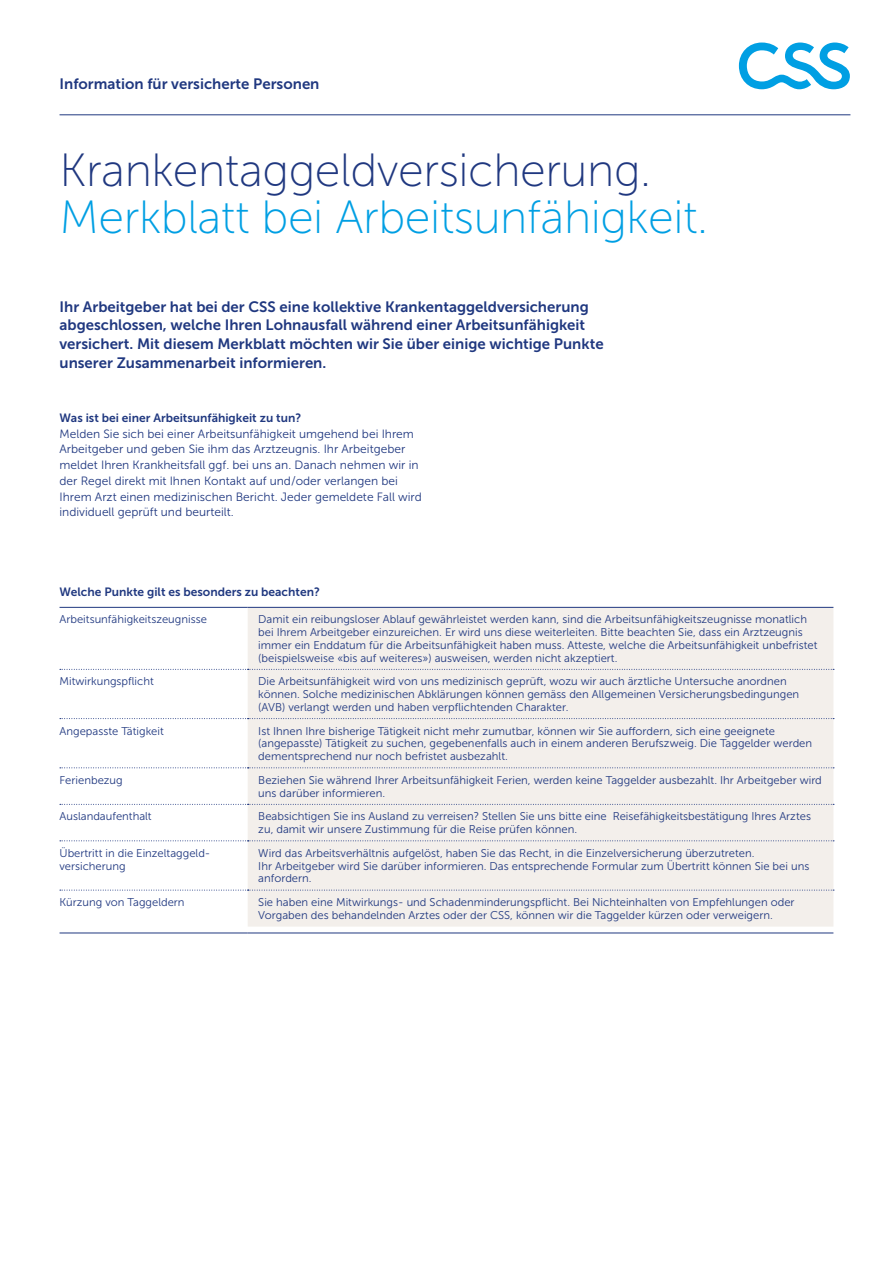
<style>
.page{position:relative;width:893px;height:1263px;background:#fff}
.page>*{position:absolute;margin:0;border:0;box-sizing:border-box;transform-origin:0 0}
.Headline_31pt{font:46.5px/47.2px "Museo Sans 100";letter-spacing:-.01em;color:#009fe3}
.Leadtext_klein_10pt{font:15px/18.8px "Museo Sans 700";color:#203880}
.Fliesstext_10pt{font:15px "Museo Sans 700";color:#203880}
.Fliesstext_klein_8pt{font:12px/15.8px "Museo Sans 300";color:#203880}
.Untertitel_8pt_direk{font:12px "Museo Sans 700";color:#203880}
.Tabelle_Kopfzeile_8p{font:12px "Museo Sans 700";color:#203880}
.Tabelle_Text_7_5pt{font:11.25px/12.8px "Museo Sans 300";color:#203880}
.s1{color:#203880}
</style>
<div class="page">
<svg style="left:739px;top:43px;width:111px;height:46px"></svg>
<hr style="left:60px;top:114px;width:790px;height:1px;background:#203880">
<div style="left:248px;top:608px;width:585px;height:318px;background:#f3efeb"></div>
<svg style="left:60px;top:669px;width:774px;height:1px"></svg>
<svg style="left:60px;top:718px;width:774px;height:1px"></svg>
<svg style="left:60px;top:767px;width:774px;height:1px"></svg>
<svg style="left:60px;top:804px;width:774px;height:1px"></svg>
<svg style="left:60px;top:840px;width:774px;height:1px"></svg>
<svg style="left:60px;top:890px;width:774px;height:1px"></svg>
<hr style="left:60px;top:932px;width:188px;height:1px;background:#203880">
<hr style="left:248px;top:932px;width:585px;height:1px;background:#203880">
<hr style="left:60px;top:607px;width:188px;height:1px;background:#203880">
<hr style="left:248px;top:607px;width:585px;height:1px;background:#203880">
<p class="Fliesstext_10pt" style="left:60px;top:76px;width:261px">Information für versicherte Personen</p>
<p class="Headline_31pt" style="left:60px;top:146px;width:650px"><span class="s1">Krankentaggeldversicherung.<br></span>Merkblatt bei Arbeitsunfähigkeit.</p>
<p class="Leadtext_klein_10pt" style="left:60px;top:297px;width:546px">Ihr Arbeitgeber hat bei der CSS eine kollektive Krankentaggeldversicherung abgeschlossen, welche Ihren Lohnausfall während einer Arbeitsunfähigkeit versichert. Mit diesem Merkblatt möchten wir Sie über einige wichtige Punkte unserer Zusammenarbeit informieren.</p>
<p class="Untertitel_8pt_direk" style="left:60px;top:411px;width:243px">Was ist bei einer Arbeitsunfähigkeit zu tun?</p>
<p class="Fliesstext_klein_8pt" style="left:60px;top:426px;width:364px">Melden Sie sich bei einer Arbeitsunfähigkeit umgehend bei Ihrem Arbeitgeber und geben Sie ihm das Arztzeugnis. Ihr Arbeitgeber meldet Ihren Krankheitsfall ggf. bei uns an. Danach nehmen wir in der Regel direkt mit Ihnen Kontakt auf und/oder verlangen bei Ihrem Arzt einen medizinischen Bericht. Jeder gemeldete Fall wird individuell geprüft und beurteilt.</p>
<p class="Tabelle_Kopfzeile_8p" style="left:60px;top:585px;width:262px">Welche Punkte gilt es besonders zu beachten?</p>
<p class="Tabelle_Text_7_5pt" style="left:60px;top:613px;width:149px">Arbeitsunfähigkeitszeugnisse</p>
<p class="Tabelle_Text_7_5pt" style="left:258px;top:613px;width:561px">Damit ein reibungsloser Ablauf gewährleistet werden kann, sind die Arbeitsunfähigkeitszeugnisse monatlich bei Ihrem Arbeitgeber einzureichen. Er wird uns diese weiterleiten. Bitte beachten Sie, dass ein Arztzeugnis immer ein Enddatum für die Arbeitsunfähigkeit haben muss. Atteste, welche die Arbeitsunfähigkeit unbefristet (beispielsweise «bis auf weiteres») ausweisen, werden nicht akzeptiert.</p>
<p class="Tabelle_Text_7_5pt" style="left:60px;top:675px;width:96px">Mitwirkungspflicht</p>
<p class="Tabelle_Text_7_5pt" style="left:258px;top:675px;width:542px">Die Arbeitsunfähigkeit wird von uns medizinisch geprüft, wozu wir auch ärztliche Untersuche anordnen können. Solche medizinischen Abklärungen können gemäss den Allgemeinen Versicherungsbedingungen (AVB) verlangt werden und haben verpflichtenden Charakter.</p>
<p class="Tabelle_Text_7_5pt" style="left:60px;top:724px;width:106px">Angepasste Tätigkeit</p>
<p class="Tabelle_Text_7_5pt" style="left:258px;top:724px;width:555px">Ist Ihnen Ihre bisherige Tätigkeit nicht mehr zumutbar, können wir Sie auffordern, sich eine geeignete (angepasste) Tätigkeit zu suchen, gegebenenfalls auch in einem anderen Berufszweig. Die Taggelder werden dementsprechend nur noch befristet ausbezahlt.</p>
<p class="Tabelle_Text_7_5pt" style="left:60px;top:774px;width:65px">Ferienbezug</p>
<p class="Tabelle_Text_7_5pt" style="left:258px;top:774px;width:565px">Beziehen Sie während Ihrer Arbeitsunfähigkeit Ferien, werden keine Taggelder ausbezahlt. Ihr Arbeitgeber wird uns darüber informieren.</p>
<p class="Tabelle_Text_7_5pt" style="left:60px;top:810px;width:94px">Auslandaufenthalt</p>
<p class="Tabelle_Text_7_5pt" style="left:258px;top:810px;width:554px">Beabsichtigen Sie ins Ausland zu verreisen? Stellen Sie uns bitte eine Reisefähigkeitsbestätigung Ihres Arztes zu, damit wir unsere Zustimmung für die Reise prüfen können.</p>
<p class="Tabelle_Text_7_5pt" style="left:60px;top:847px;width:152px">Übertritt in die Einzeltaggeld&shy;versicherung</p>
<p class="Tabelle_Text_7_5pt" style="left:258px;top:847px;width:552px">Wird das Arbeitsverhältnis aufgelöst, haben Sie das Recht, in die Einzelversicherung überzutreten.<br>Ihr Arbeitgeber wird Sie darüber informieren. Das entsprechende Formular zum Übertritt können Sie bei uns anfordern.</p>
<p class="Tabelle_Text_7_5pt" style="left:60px;top:896px;width:127px">Kürzung von Taggeldern</p>
<p class="Tabelle_Text_7_5pt" style="left:258px;top:896px;width:538px">Sie haben eine Mitwirkungs- und Schadenminderungspflicht. Bei Nichteinhalten von Empfehlungen oder<br>Vorgaben des behandelnden Arztes oder der CSS, können wir die Taggelder kürzen oder verweigern.</p>
</div>
